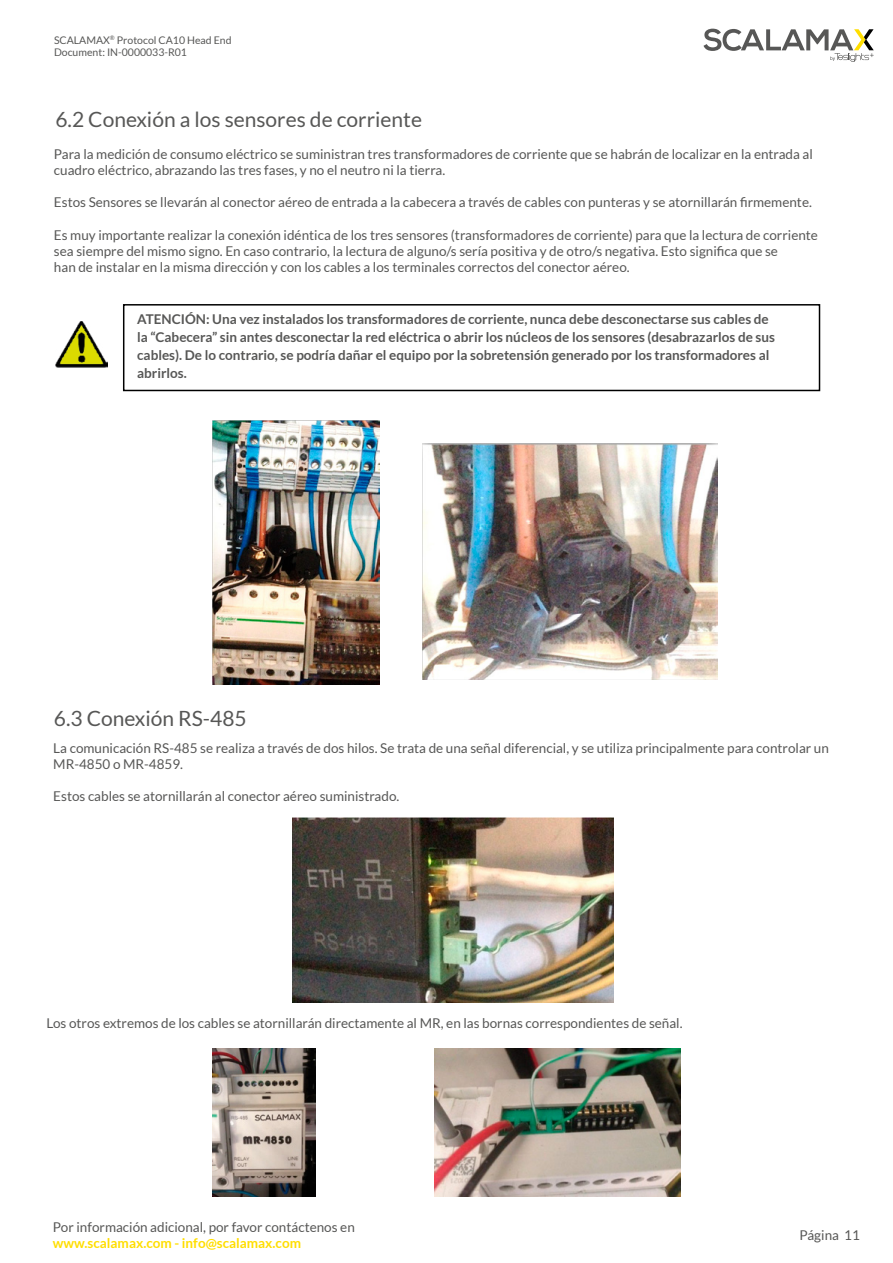
<style>
.page{position:relative;width:893px;height:1263px;background:#fff}
.page>*{position:absolute;margin:0;border:0;box-sizing:border-box;transform-origin:0 0}
.t1{font:21px "Lato";color:#575756}
.t2{font:13.5px/16.2px "Lato";color:#575756}
.t3{font:700 13.5px/18px "Lato";color:#575756}
.t4{font:700 13.5px "Lato";color:#ffde00}
.t5{font:10.5px/12.6px "Lato";color:#575756}
</style>
<div class="page">
<svg style="left:703px;top:29px;width:171px;height:33px"></svg>
<div style="left:123px;top:304px;width:697px;height:87px;border:2px solid #000"></div>
<img style="left:212px;top:420px;width:168px;height:265px">
<img style="left:422px;top:443px;width:296px;height:237px">
<img style="left:293px;top:818px;width:320px;height:184px">
<img style="left:213px;top:1048px;width:102px;height:148px">
<img style="left:435px;top:1048px;width:245px;height:148px">
<img style="left:55px;top:322px;width:53px;height:45px">
<p class="t5" style="left:54px;top:33px;width:179px">SCALAMAX<sup>®</sup> Protocol CA10 Head End<br>Document: IN-0000033-R01</p>
<h1 class="t1" style="left:55px;top:107px;width:368px">6.2 Conexión a los sensores de corriente</h1>
<p class="t2" style="left:54px;top:145px;width:760px">Para la medición de consumo eléctrico se suministran tres transformadores de corriente que se habrán de localizar en la entrada al cuadro eléctrico, abrazando las tres fases, y no el neutro ni la tierra.</p>
<p class="t2" style="left:54px;top:194px;width:759px">Estos Sensores se llevarán al conector aéreo de entrada a la cabecera a través de cables con punteras y se atornillarán firmemente.</p>
<p class="t2" style="left:54px;top:226px;width:765px">Es muy importante realizar la conexión idéntica de los tres sensores (transformadores de corriente) para que la lectura de corriente sea siempre del mismo signo. En caso contrario, la lectura de alguno/s sería positiva y de otro/s negativa. Esto significa que se<br>han de instalar en la misma dirección y con los cables a los terminales correctos del conector aéreo.</p>
<p class="t3" style="left:137px;top:310px;width:639px">ATENCIÓN: Una vez instalados los transformadores de corriente, nunca debe desconectarse sus cables de la “Cabecera” sin antes desconectar la red eléctrica o abrir los núcleos de los sensores (desabrazarlos de sus cables). De lo contrario, se podría dañar el equipo por la sobretensión generado por los transformadores al abrirlos.</p>
<h1 class="t1" style="left:54px;top:707px;width:194px">6.3 Conexión RS-485</h1>
<p class="t2" style="left:53px;top:740px;width:777px">La comunicación RS-485 se realiza a través de dos hilos. Se trata de una señal diferencial, y se utiliza principalmente para controlar un<br>MR-4850 o MR-4859.</p>
<p class="t2" style="left:53px;top:788px;width:348px">Estos cables se atornillarán al conector aéreo suministrado.</p>
<p class="t2" style="left:46px;top:1015px;width:638px">Los otros extremos de los cables se atornillarán directamente al MR, en las bornas correspondientes de señal.</p>
<p class="t2" style="left:53px;top:1218px;width:303px">Por información adicional, por favor contáctenos en</p>
<p class="t4" style="left:53px;top:1235px;width:250px">www.scalamax.com - info@scalamax.com</p>
<p class="t2" style="left:799px;top:1226px;width:62px">Página 11</p>
</div>
